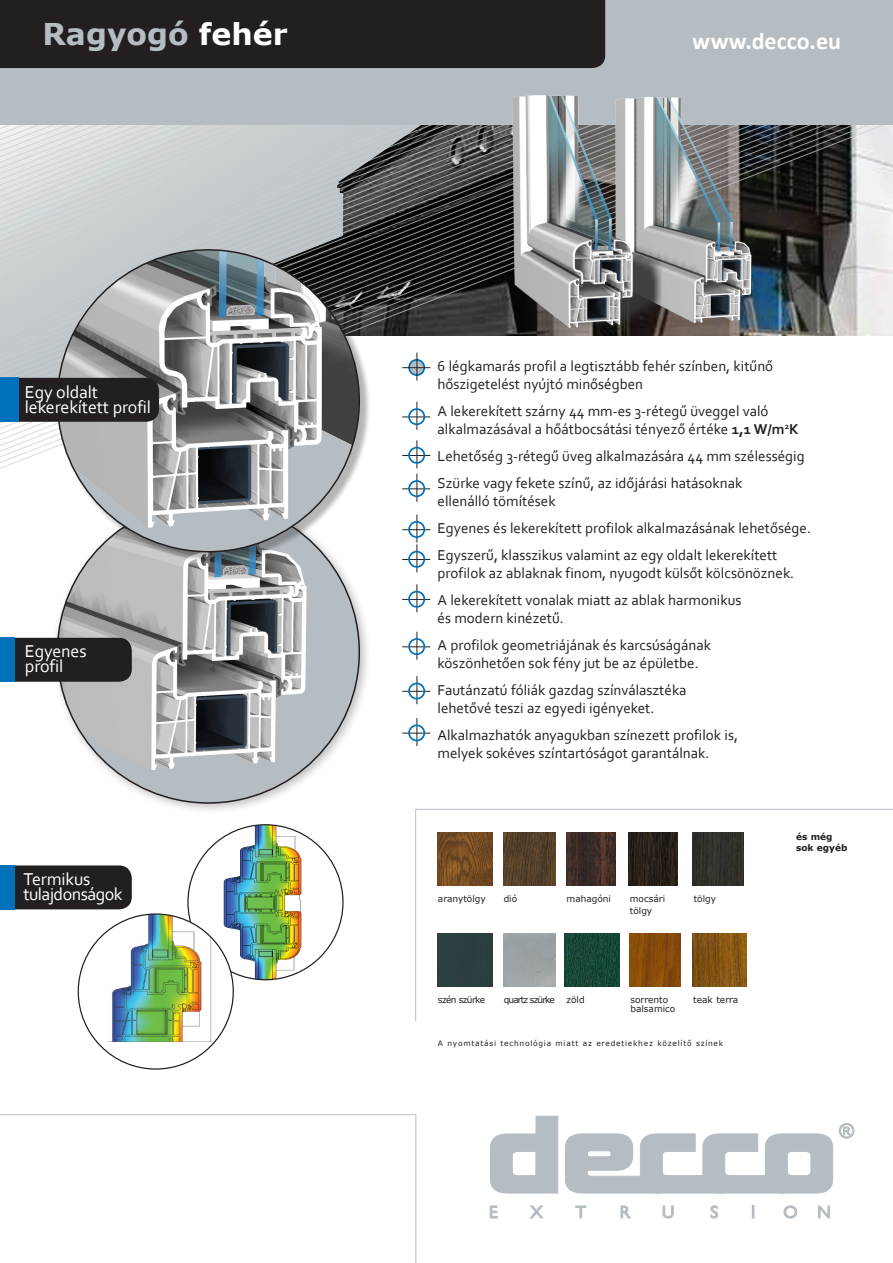
<style>
.page{position:relative;width:893px;height:1263px;background:#fff}
.page>*{position:absolute;margin:0;border:0;box-sizing:border-box;transform-origin:0 0}
.t1{font:700 30px "Verdana";color:#b6bdc2}
.t2{font:700 24px "Calibri";color:#fff}
.t3{font:18px/15px "Corbel";letter-spacing:-.01em;color:#fff}
.t4{font:18px/15px "Corbel";letter-spacing:-.03em;color:#fff}
.t5{font:15px/27px "Corbel";color:#231f20}
.t6{font:9px/9px "Verdana";color:#231f20}
.t7{font:700 9px/10.5px "Verdana";color:#231f20}
.t8{font:9px "Verdana";letter-spacing:-.1em;color:#231f20}
.t9{font:9px "Verdana";letter-spacing:-.07em;color:#231f20}
.t10{font:7.5px "Verdana";letter-spacing:.1em;color:#231f20}
.s1{color:#fff}
.s2{font-weight:700}
</style>
<div class="page">
<svg style="left:0;top:124px;width:893px;height:366px"></svg>
<div style="left:0;top:0;width:893px;height:124px;background:#b6bdc2"></div>
<img style="left:473px;top:95px;width:291px;height:275px">
<div style="left:51px;top:495px;width:320px;height:320px;background:#231f20;opacity:.28"></div>
<img style="left:57px;top:501px;width:283px;height:302px">
<div style="left:0;top:0;width:605px;height:68px;background:#231f20"></div>
<div style="left:58px;top:250px;width:313px;height:313px;background:#231f20;opacity:.33"></div>
<img style="left:57px;top:250px;width:302px;height:302px;border-radius:151px">
<svg style="left:839px;top:1123px;width:15px;height:16px"></svg>
<svg style="left:490px;top:1116px;width:68px;height:77px"></svg>
<svg style="left:565px;top:1133px;width:268px;height:60px"></svg>
<svg style="left:490px;top:1205px;width:8px;height:13px"></svg>
<svg style="left:530px;top:1205px;width:13px;height:13px"></svg>
<svg style="left:575px;top:1205px;width:11px;height:13px"></svg>
<svg style="left:620px;top:1205px;width:11px;height:13px"></svg>
<svg style="left:662px;top:1205px;width:12px;height:13px"></svg>
<svg style="left:710px;top:1205px;width:8px;height:13px"></svg>
<svg style="left:752px;top:1206px;width:2px;height:12px"></svg>
<svg style="left:783px;top:1205px;width:14px;height:13px"></svg>
<svg style="left:818px;top:1205px;width:12px;height:13px"></svg>
<div style="left:18px;top:378px;width:141px;height:44px;background:#231f20"></div>
<div style="left:15px;top:638px;width:117px;height:44px;background:#231f20"></div>
<div style="left:0;top:378px;width:18px;height:44px;background:#0072bc"></div>
<div style="left:0;top:638px;width:15px;height:44px;background:#0072bc"></div>
<svg style="left:415px;top:809px;width:478px;height:212px"></svg>
<svg style="left:0;top:1114px;width:416px;height:149px"></svg>
<svg style="left:402px;top:353px;width:28px;height:28px"></svg>
<svg style="left:402px;top:402px;width:28px;height:28px"></svg>
<div style="left:408px;top:408px;width:17px;height:17px;border:2px solid #0072bc;border-radius:50%"></div>
<svg style="left:402px;top:440px;width:28px;height:28px"></svg>
<div style="left:408px;top:447px;width:17px;height:17px;border:2px solid #0072bc;border-radius:50%"></div>
<svg style="left:402px;top:474px;width:28px;height:28px"></svg>
<div style="left:408px;top:480px;width:17px;height:17px;border:2px solid #0072bc;border-radius:50%"></div>
<svg style="left:402px;top:514px;width:28px;height:58px"></svg>
<div style="left:408px;top:551px;width:17px;height:17px;border:2px solid #0072bc;border-radius:50%"></div>
<svg style="left:402px;top:584px;width:28px;height:28px"></svg>
<div style="left:408px;top:591px;width:17px;height:17px;border:2px solid #0072bc;border-radius:50%"></div>
<svg style="left:402px;top:676px;width:28px;height:28px"></svg>
<div style="left:408px;top:683px;width:17px;height:16px;border:2px solid #0072bc;border-radius:50%"></div>
<svg style="left:402px;top:632px;width:28px;height:28px"></svg>
<div style="left:408px;top:638px;width:17px;height:17px;border:2px solid #0072bc;border-radius:50%"></div>
<svg style="left:402px;top:718px;width:28px;height:28px"></svg>
<div style="left:408px;top:724px;width:17px;height:17px;border:2px solid #0072bc;border-radius:50%"></div>
<img style="left:217px;top:825px;width:87px;height:155px">
<div style="left:15px;top:865px;width:117px;height:44px;background:#231f20"></div>
<div style="left:0;top:865px;width:15px;height:44px;background:#0072bc"></div>
<div style="left:78px;top:914px;width:155px;height:155px;background:#fff;border-radius:50%"></div>
<img style="left:108px;top:914px;width:104px;height:128px">
<img style="left:628px;top:833px;width:49px;height:53px">
<img style="left:438px;top:833px;width:54px;height:53px">
<img style="left:503px;top:833px;width:52px;height:53px">
<img style="left:567px;top:833px;width:48px;height:53px">
<img style="left:692px;top:833px;width:51px;height:53px">
<div style="left:438px;top:933px;width:54px;height:53px;background:#2c3e40"></div>
<img style="left:565px;top:933px;width:54px;height:53px">
<img style="left:503px;top:933px;width:52px;height:53px">
<img style="left:630px;top:933px;width:51px;height:53px">
<img style="left:693px;top:933px;width:53px;height:53px">
<h1 class="t1" style="left:43px;top:13px;width:247px">Ragyogó <span class="s1">fehér</span></h1>
<p class="t3" style="left:25px;top:384px;width:128px">Egy oldalt lekerekített profil</p>
<p class="t3" style="left:25px;top:643px;width:63px">Egyenes profil</p>
<p class="t4" style="left:23px;top:871px;width:101px">Termikus tulajdonságok</p>
<h2 class="t2" style="left:693px;top:24px;width:150px">www.decco.eu</h2>
<p class="t5" style="left:438px;top:357px;width:337px;line-height:18px">6 légkamarás profil a legtisztább fehér színben, kitűnő hőszigetelést nyújtó minőségben</p>
<p class="t5" style="left:438px;top:402px;width:362px;line-height:18px">A lekerekített szárny 44 mm-es 3-rétegű üveggel való alkalmazásával a hőátbocsátási tényező értéke <span class="s2">1,1 W/m</span><sup>2</sup><span class="s2">K</span></p>
<p class="t5" style="left:438px;top:442px;width:369px">Lehetőség 3-rétegű üveg alkalmazására 44 mm szélességig<br>Szürke vagy fekete színű, az időjárási hatásoknak</p>
<p class="t5" style="left:438px;top:487px;width:375px">ellenálló tömítések<br>Egyenes és lekerekített profilok alkalmazásának lehetősége.<br>Egyszerű, klasszikus valamint az egy oldalt lekerekített</p>
<p class="t5" style="left:438px;top:559px;width:358px">profilok az ablaknak finom, nyugodt külsőt kölcsönöznek.<br>A lekerekített vonalak miatt az ablak harmonikus</p>
<p class="t5" style="left:438px;top:604px;width:275px">és modern kinézetű.<br>A profilok geometriájának és karcsúságának</p>
<p class="t5" style="left:438px;top:649px;width:263px">köszönhetően sok fény jut be az épületbe.<br>Fautánzatú fóliák gazdag színválasztéka</p>
<p class="t5" style="left:438px;top:694px;width:302px">lehetővé teszi az egyedi igényeket.<br>Alkalmazhatók anyagukban színezett profilok is,</p>
<p class="t5" style="left:438px;top:739px;width:273px">melyek sokéves színtartóságot garantálnak.</p>
<p class="t6" style="left:438px;top:894px;width:49px">aranytölgy</p>
<p class="t6" style="left:567px;top:894px;width:46px">mahagóni</p>
<p class="t6" style="left:504px;top:894px;width:15px">dió</p>
<p class="t6" style="left:630px;top:894px;width:37px">mocsári</p>
<p class="t6" style="left:694px;top:894px;width:24px">tölgy</p>
<p class="t6" style="left:630px;top:906px;width:24px">tölgy</p>
<p class="t9" style="left:438px;top:994px;width:49px">szén szürke</p>
<p class="t8" style="left:504px;top:994px;width:53px">quartz szürke</p>
<p class="t6" style="left:566px;top:995px;width:20px">zöld</p>
<p class="t6" style="left:630px;top:995px;width:46px">sorrento balsamico</p>
<p class="t10" style="left:438px;top:1038px;width:287px">A nyomtatási technológia miatt az eredetiekhez közelítő színek</p>
<p class="t6" style="left:693px;top:995px;width:46px">teak terra</p>
<p class="t7" style="left:796px;top:832px;width:53px">és még sok egyéb</p>
</div>
